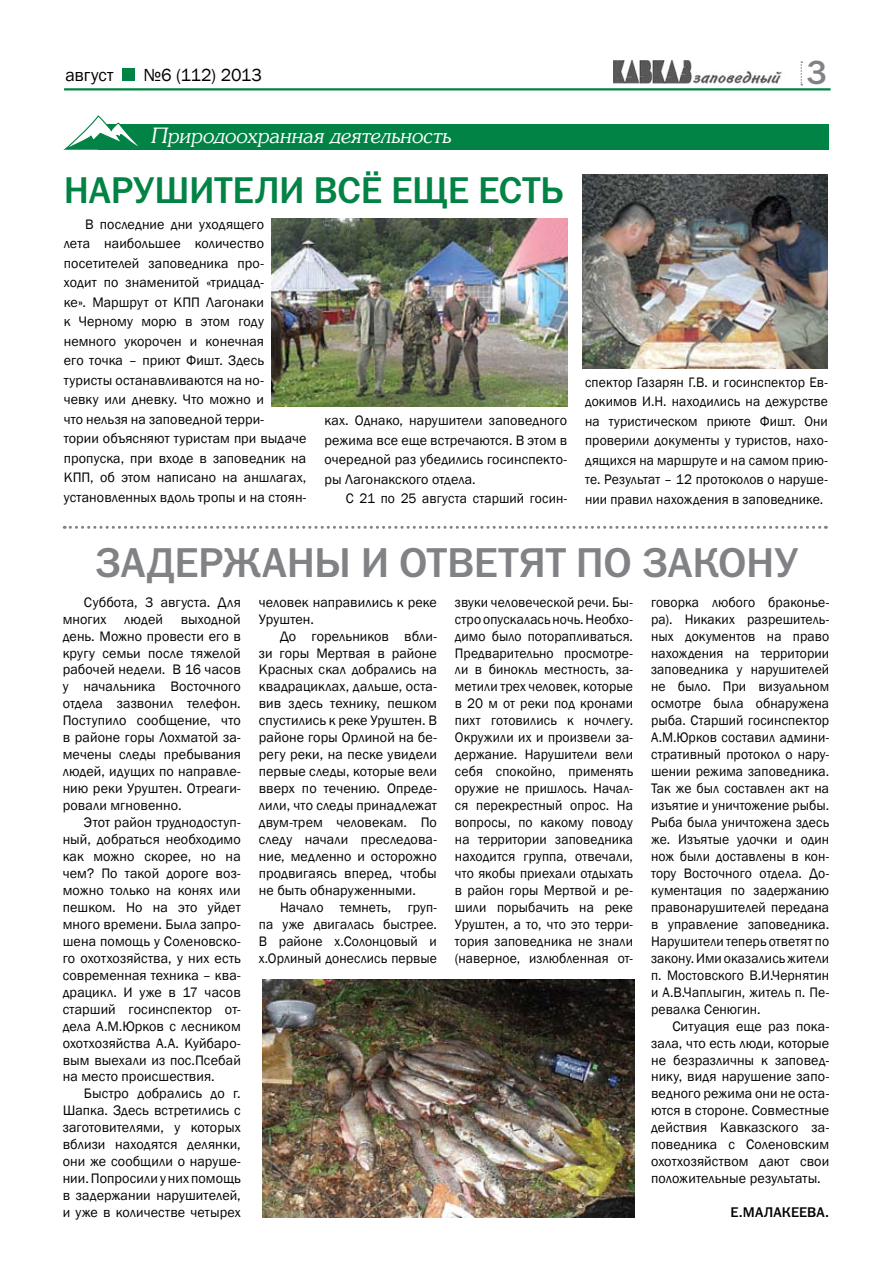
<style>
.page{position:relative;width:893px;height:1263px;background:#fff}
.page>*{position:absolute;margin:0;border:0;box-sizing:border-box;transform-origin:0 0}
.t1{font:42px "Franklin Gothic Medium C";letter-spacing:-.01em;color:#808285}
.t2{font:37.5px "Franklin Gothic Medium C";letter-spacing:-.01em;color:#008344}
.t3{font:33.75px "Franklin Gothic Medium C";color:#808285}
.t4{font:italic 21px "Souvienne";color:#fff}
.t5{font:18px "Franklin Gothic";letter-spacing:-.005em;color:#000}
.t6{font:14.1px/17px "Franklin Gothic";letter-spacing:.01em;color:#000;text-align:justify}
.t7{font:14.1px "Franklin Gothic Medium C";letter-spacing:.01em;color:#000}
</style>
<div class="page">
<hr style="left:64px;top:88px;width:767px;height:2px;background:#008344">
<img style="left:613px;top:60px;width:169px;height:23px">
<div style="left:122px;top:68px;width:12px;height:13px;background:#008344"></div>
<svg style="left:800px;top:61px;width:2px;height:24px"></svg>
<div style="left:98px;top:124px;width:731px;height:25px;background:#008344"></div>
<svg style="left:63px;top:115px;width:89px;height:35px"></svg>
<svg style="left:64px;top:526px;width:762px;height:3px"></svg>
<img style="left:262px;top:980px;width:373px;height:237px">
<img style="left:272px;top:218px;width:295px;height:189px">
<img style="left:583px;top:174px;width:245px;height:194px">
<p class="t5" style="left:65px;top:64px;width:50px">август</p>
<p class="t5" style="left:143px;top:64px;width:120px">№6 (112) 2013</p>
<h3 class="t3" style="left:806px;top:54px;width:22px">3</h3>
<h3 class="t4" style="left:152px;top:124px;width:301px">Природоохранная деятельность</h3>
<h2 class="t2" style="left:64px;top:170px;width:502px">НАРУШИТЕЛИ ВСЁ ЕЩЕ ЕСТЬ</h2>
<p class="t6" style="left:64px;top:215px;width:244px;line-height:19.5px;text-align:left;text-indent:21px">В последние дни уходящего<br>лета наибольшее количество посетителей заповедника про-<br>ходит по знаменитой «тридцад-<br>ке». Маршрут от КПП Лагонаки<br>к Черному морю в этом году немного укорочен и конечная<br>его точка – приют Фишт. Здесь туристы останавливаются на но-<br>чевку или дневку. Что можно и<br>что нельзя на заповедной терри-<br>тории объясняют туристам при выдаче пропуска, при входе в заповедник на<br>КПП, об этом написано на аншлагах, установленных вдоль тропы и на стоян-</p>
<p class="t6" style="left:324px;top:411px;width:244px;line-height:19.5px">ках. Однако, нарушители заповедного режима все еще встречаются. В этом в очередной раз убедились госинспекто&shy;ры Лагонакского отдела.</p>
<p class="t6" style="left:346px;top:490px;width:223px">С 21 по 25 августа старший госин-</p>
<p class="t6" style="left:585px;top:372px;width:244px;line-height:19.5px">спектор Газарян Г.В. и госинспектор Ев&shy;докимов И.Н. находились на дежурстве на туристическом приюте Фишт. Они проверили документы у туристов, нахо&shy;дящихся на маршруте и на самом прию&shy;те. Результат – 12 протоколов о наруше&shy;нии правил нахождения в заповеднике.</p>
<h1 class="t1" style="left:94px;top:539px;width:705px">ЗАДЕРЖАНЫ И ОТВЕТЯТ ПО ЗАКОНУ</h1>
<p class="t6" style="left:63px;top:594px;width:180px;text-indent:21px">Суббота, 3 августа. Для многих</p>
<p class="t6" style="left:63px;top:611px;width:180px;text-indent:118px">выходной день. Можно провести его в кругу семьи после тяжелой рабочей недели. В 16 часов у начальника Восточного отдела зазвонил телефон.<br>Поступило сообщение, что в районе горы Лохматой за&shy;мечены следы пребывания людей, идущих по направле&shy;нию реки Уруштен. Отреаги&shy;ровали мгновенно.</p>
<p class="t6" style="left:63px;top:814px;width:180px;text-indent:21px">Этот район труднодоступ&shy;ный, добраться необходимо как можно скорее, но на чем? По такой дороге воз&shy;можно только на конях или пешком. Но на это уйдет много времени. Была запро&shy;шена помощь у Соленовско&shy;го охотхозяйства, у них есть современная техника – ква&shy;драцикл. И уже в 17 часов старший госинспектор от&shy;дела А.М.Юрков с лесником охотхозяйства А.А. Куйбаро&shy;вым выехали из пос.Псебай на место происшествия.</p>
<p class="t6" style="left:63px;top:1085px;width:180px;text-indent:21px">Быстро добрались до г.<br>Шапка. Здесь встретились с заготовителями, у которых вблизи находятся делянки, они же сообщили о наруше&shy;нии. Попросили у них помощь в задержании нарушителей, и уже в количестве четырех</p>
<p class="t6" style="left:124px;top:611px;width:40px">людей</p>
<p class="t6" style="left:259px;top:594px;width:180px">человек направились к реке<br>Уруштен.</p>
<p class="t6" style="left:259px;top:628px;width:180px;text-indent:21px">До горельников вбли&shy;зи горы Мертвая в районе Красных скал добрались на квадрациклах, дальше, оста&shy;вив здесь технику, пешком спустились к реке Уруштен. В районе горы Орлиной на бе&shy;регу реки, на песке увидели первые следы, которые вели вверх по течению. Опреде&shy;лили, что следы принадлежат двум-трем человекам. По следу начали преследова&shy;ние, медленно и осторожно продвигаясь вперед, чтобы не быть обнаруженными.</p>
<p class="t6" style="left:259px;top:899px;width:180px;text-indent:21px">Начало темнеть, груп&shy;па уже двигалась быстрее.<br>В районе х.Солонцовый и х.Орлиный донеслись первые</p>
<p class="t6" style="left:455px;top:594px;width:180px">звуки человеческой речи. Бы&shy;стро опускалась ночь. Необхо&shy;димо было поторапливаться.<br>Предварительно просмотре&shy;ли в бинокль местность, за&shy;метили трех человек, которые в 20 м от реки под кронами пихт готовились к ночлегу.<br>Окружили их и произвели за&shy;держание. Нарушители вели себя спокойно, применять оружие не пришлось. Начал&shy;ся перекрестный опрос. На вопросы, по какому поводу на территории заповедника находится группа, отвечали, что якобы приехали отдыхать в район горы Мертвой и ре&shy;шили порыбачить на реке Уруштен, а то, что это терри&shy;тория заповедника не знали (наверное, излюбленная от-</p>
<p class="t6" style="left:651px;top:594px;width:180px">говорка любого браконье&shy;ра). Никаких разрешитель&shy;ных документов на право нахождения на территории заповедника у нарушителей не было. При визуальном осмотре была обнаружена рыба. Старший госинспектор А.М.Юрков составил админи&shy;стративный протокол о нару&shy;шении режима заповедника.<br>Так же был составлен акт на изъятие и уничтожение рыбы.<br>Рыба была уничтожена здесь же. Изъятые удочки и один нож были доставлены в кон&shy;тору Восточного отдела. До&shy;кументация по задержанию правонарушителей передана в управление заповедника.<br>Нарушители теперь ответят по закону. Ими оказались жители п. Мостовского В.И.Чернятин и А.В.Чаплыгин, житель п. Пе&shy;ревалка Сенюгин.</p>
<p class="t6" style="left:651px;top:1018px;width:180px;text-indent:21px">Ситуация еще раз пока&shy;зала, что есть люди, которые не безразличны к заповед&shy;нику, видя нарушение запо&shy;ведного режима они не оста&shy;ются в стороне. Совместные действия Кавказского за&shy;поведника с Соленовским охотхозяйством дают свои положительные результаты.</p>
<p class="t7" style="left:730px;top:1204px;width:100px">Е.МАЛАКЕЕВА.</p>
</div>
